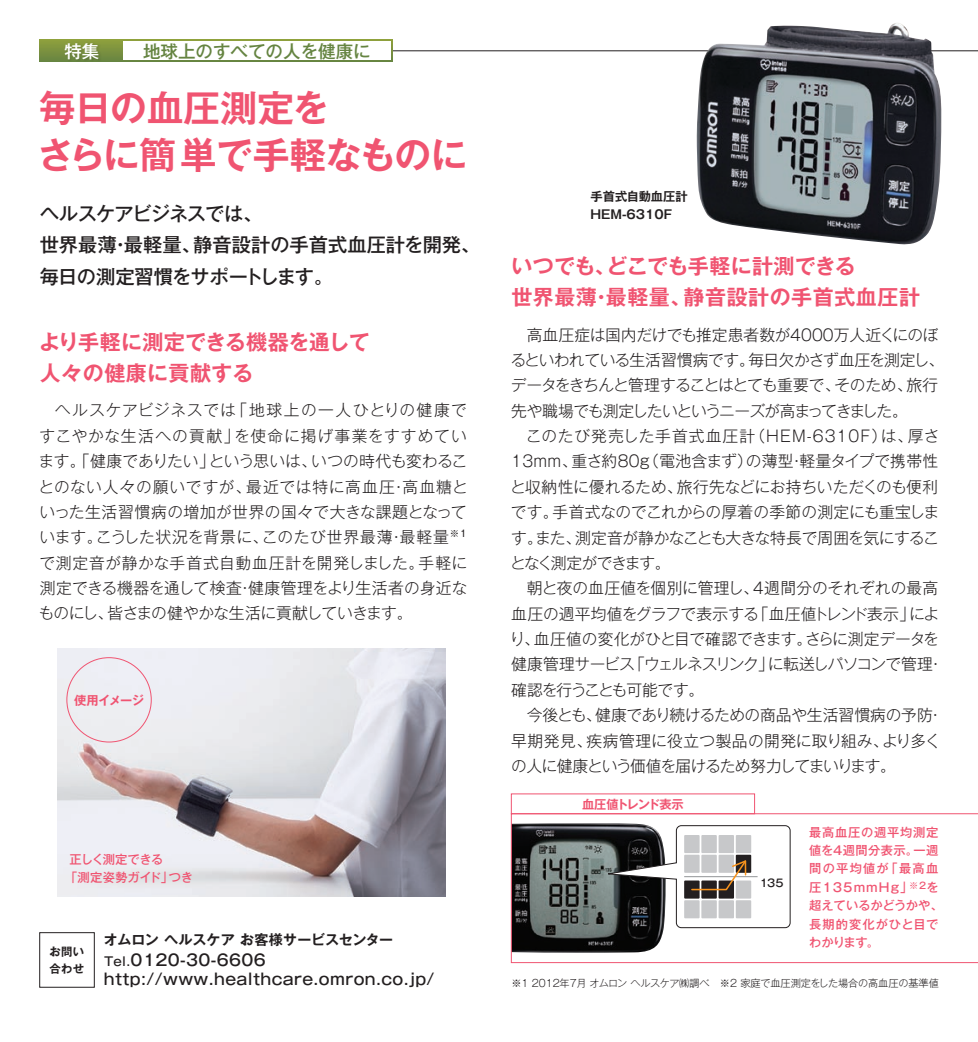
<style>
.page{position:relative;width:978px;height:1042px;background:#fff}
.page>*{position:absolute;margin:0;border:0;box-sizing:border-box;transform-origin:0 0}
.t1{font:700 36.75px/47.2px "Gothic MB101 Pro De";letter-spacing:-.015em;color:#f05471}
.t2{font:700 21px/31.5px "Gothic MB101 Pro De";letter-spacing:.025em;color:#f05471}
.t3{font:500 19.25px/31.5px "Gothic MB101 Pro";color:#231f20}
.t4{font:500 17.5px "Gothic MB101 Pro";color:#658441}
.t5{font:500 17.5px "Gothic MB101 Pro";color:#fff}
.t6{font:300 15.75px/25.4px "Gothic MB101 Pro";letter-spacing:-.03em;color:#231f20}
.t7{font:500 15.75px/19.2px "Gothic MB101 Pro";letter-spacing:.025em;color:#231f20}
.t8{font:700 14px "Gothic MB101 Pro De";letter-spacing:-.005em;color:#231f20}
.t9{font:500 12.25px/18.4px "Gothic MB101 Pro";letter-spacing:.06em;color:#f05471}
.t10{font:500 12.25px/17.5px "Gothic MB101 Pro";letter-spacing:-.025em;color:#f05471}
.t11{font:700 12.25px/17.5px "Gothic MB101 Pro De";color:#231f20}
.t12{font:700 12.25px "Gothic MB101 Pro De";letter-spacing:-.05em;color:#f05471}
.t13{font:700 11.38px/16.6px "Gothic MB101 Pro De";letter-spacing:.025em;color:#231f20}
.t14{font:500 10.67px "Gothic MB101 Pro";color:#231f20}
.t15{font:300 10.15px "Gothic MB101 Pro";letter-spacing:-.02em;color:#231f20}
.s1{font-size:12.25px}
</style>
<div class="page">
<hr style="left:45px;top:51px;width:932px;height:1px;background:#231f20">
<img style="left:58px;top:648px;width:387px;height:248px">
<svg style="left:510px;top:813px;width:467px;height:150px"></svg>
<img style="left:696px;top:23px;width:245px;height:222px">
<div style="left:510px;top:793px;width:245px;height:21px;border:1px solid #f05471"></div>
<div style="left:39px;top:932px;width:55px;height:55px;border:1px solid #231f20"></div>
<svg style="left:604px;top:825px;width:186px;height:103px"></svg>
<div style="left:40px;top:40px;width:352px;height:22px;background:linear-gradient(to bottom,#94a547,#6e8947)"></div>
<img style="left:63px;top:41px;width:41px;height:21px">
<div style="left:123px;top:41px;width:267px;height:19px;background:#fff"></div>
<p class="t5" style="left:64px;top:36px;width:36px">特集</p>
<p class="t4" style="left:143px;top:36px;width:229px">地球上のすべての人を健康に</p>
<h1 class="t1" style="left:38px;top:80px;width:431px">毎日の血圧測定を<br>さらに簡単で手軽なものに</h1>
<p class="t3" style="left:40px;top:195px;width:442px">ヘルスケアビジネスでは、<br>世界最薄・最軽量、静音設計の手首式血圧計を開発、毎日の測定習慣をサポートします。</p>
<h2 class="t2" style="left:39px;top:323px;width:332px">より手軽に測定できる機器を通して人々の健康に貢献する</h2>
<p class="t6" style="left:39px;top:395px;width:430px;text-align:justify;text-indent:16px">ヘルスケアビジネスでは「地球上の一人ひとりの健康ですこやかな生活への貢献」を使命に掲げ事業をすすめています。「健康でありたい」という思いは、いつの時代も変わることのない人々の願いですが、最近では特に高血圧・高血糖といった生活習慣病の増加が世界の国々で大きな課題となっています。こうした状況を背景に、このたび世界最薄・最軽量<sup>※1</sup>で測定音が静かな手首式自動血圧計を開発しました。手軽に測定できる機器を通して検査・健康管理をより生活者の身近なものにし、皆さまの健やかな生活に貢献していきます。</p>
<p class="t12" style="left:74px;top:690px;width:71px">使用イメージ</p>
<p class="t10" style="left:65px;top:849px;width:129px;text-indent:4px">正しく測定できる<br>「測定姿勢ガイド」つき</p>
<p class="t13" style="left:49px;top:942px;width:36px">お問い合わせ</p>
<p class="t8" style="left:104px;top:928px;width:291px">オムロン ヘルスケア お客様サービスセンター</p>
<p class="t7" style="left:104px;top:948px;width:332px"><span class="s1">Tel.</span>0120-30-6606 http://www.healthcare.omron.co.jp/</p>
<p class="t11" style="left:590px;top:186px;width:99px">手首式自動血圧計<br>HEM-6310F</p>
<h2 class="t2" style="left:511px;top:247px;width:410px">いつでも、どこでも手軽に計測できる<br>世界最薄・最軽量、静音設計の手首式血圧計</h2>
<p class="t6" style="left:510px;top:320px;width:435px;text-indent:16px">高血圧症は国内だけでも推定患者数が4000万人近くにのぼるといわれている生活習慣病です。毎日欠かさず血圧を測定し、データをきちんと管理することはとても重要で、そのため、旅行先や職場でも測定したいというニーズが高まってきました。</p>
<p class="t6" style="left:510px;top:421px;width:431px;text-align:justify;text-indent:16px">このたび発売した手首式血圧計（HEM-6310F）は、厚さ13mm、重さ約80g（電池含まず）の薄型・軽量タイプで携帯性と収納性に優れるため、旅行先などにお持ちいただくのも便利です。手首式なのでこれからの厚着の季節の測定にも重宝します。また、測定音が静かなことも大きな特長で周囲を気にすることなく測定ができます。</p>
<p class="t6" style="left:509px;top:573px;width:435px;text-indent:17px">朝と夜の血圧値を個別に管理し、４週間分のそれぞれの最高血圧の週平均値をグラフで表示する「血圧値トレンド表示」により、血圧値の変化がひと目で確認できます。さらに測定データを健康管理サービス「ウェルネスリンク」に転送しパソコンで管理・確認を行うことも可能です。</p>
<p class="t6" style="left:511px;top:700px;width:433px;text-indent:16px">今後とも、健康であり続けるための商品や生活習慣病の予防・早期発見、疾病管理に役立つ製品の開発に取り組み、より多くの人に健康という価値を届けるため努力してまいります。</p>
<p class="t12" style="left:582px;top:794px;width:103px">血圧値トレンド表示</p>
<p class="t14" style="left:759px;top:874px;width:25px">135</p>
<p class="t9" style="left:809px;top:821px;width:135px">最高血圧の週平均測定値を4週間分表示。一週間の平均値が「最高血圧135mmHg」<sup>※2</sup>を超えているかどうかや、長期的変化がひと目でわかります。</p>
<p class="t15" style="left:511px;top:975px;width:429px">※1 2012年7月 オムロン ヘルスケア㈱調べ　※2 家庭で血圧測定をした場合の高血圧の基準値</p>
</div>
